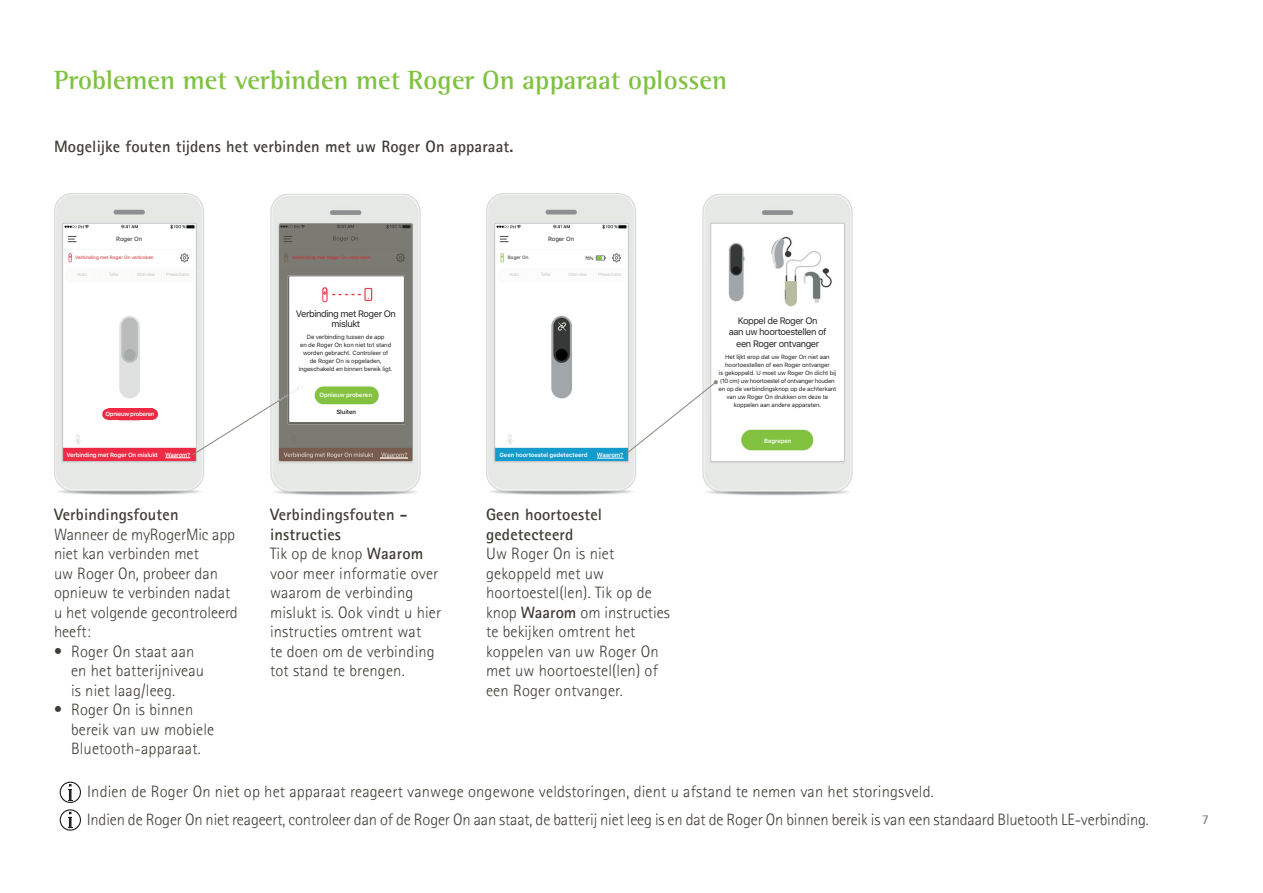
<style>
.page{position:relative;width:1263px;height:893px;background:#fff}
.page>*{position:absolute;margin:0;border:0;box-sizing:border-box;transform-origin:0 0}
.t1{font:700 27px "Rotis Semifor Phonak";color:#7fc241}
.t2{font:300 16.5px/19.5px "Rotis Sansfor Phonak";letter-spacing:.01em;color:#3f3d36}
.t3{font:300 16.5px/27.2px "Rotis Sansfor Phonak";letter-spacing:-.01em;color:#3f3d36}
.t4{font:700 16.5px/19.5px "Rotis Sansfor Phonak";letter-spacing:.01em;color:#3f3d36}
.t5{font:700 13.5px "Rotis Sansfor Phonak";color:#8b8b83}
.t6{font:9.3px/11.4px "SFUI Text";letter-spacing:-.05em;color:#231f20;text-align:center}
.t7{font:6px/7.9px "SFUI Text";letter-spacing:-.02em;color:#231f20;text-align:center}
.t8{font:600 6px "SFUI Text";letter-spacing:-.03em;color:#fff}
.t9{font:600 6px "SFUI Text";letter-spacing:-.06em;color:#fff}
.t10{font:600 6px "SFUI Text";letter-spacing:-.02em;color:#231f20}
.t11{font:4.65px "SFUI Text";color:#d1232a}
.t12{font:4.65px "SFUI Text";letter-spacing:-.04em;color:#c4c6c8}
.t13{font:4.65px "SFUI Text";color:#231f20}
.s1{font-weight:700}
</style>
<div class="page">
<img style="left:54px;top:194px;width:150px;height:301px">
<img style="left:486px;top:194px;width:150px;height:301px">
<img style="left:270px;top:194px;width:151px;height:302px">
<img style="left:64px;top:225px;width:101px;height:235px">
<div style="left:62px;top:223px;width:135px;height:239px;border:1px solid #c4c6c8"></div>
<img style="left:496px;top:225px;width:131px;height:235px">
<div style="left:494px;top:223px;width:135px;height:239px;border:1px solid #c4c6c8"></div>
<img style="left:702px;top:194px;width:151px;height:302px">
<svg style="left:60px;top:782px;width:21px;height:21px"></svg>
<svg style="left:60px;top:809px;width:21px;height:22px"></svg>
<img style="left:712px;top:225px;width:131px;height:235px">
<div style="left:710px;top:223px;width:135px;height:239px;border:1px solid #c4c6c8"></div>
<div style="left:102px;top:409px;width:11px;height:11px;background:#ed2a44;border-radius:50%"></div>
<div style="left:147px;top:409px;width:11px;height:11px;background:#ed2a44;border-radius:50%"></div>
<svg style="left:110px;top:409px;width:40px;height:11px"></svg>
<svg style="left:597px;top:380px;width:121px;height:79px"></svg>
<svg style="left:165px;top:223px;width:248px;height:239px"></svg>
<h1 class="t1" style="left:54px;top:63px;width:674px">Problemen met verbinden met Roger On apparaat oplossen</h1>
<p class="t4" style="left:54px;top:136px;width:461px">Mogelĳke fouten tĳdens het verbinden met uw Roger On apparaat.</p>
<p class="t7" style="left:116px;top:235px;width:28px">Roger On</p>
<p class="t7" style="left:548px;top:235px;width:28px">Roger On</p>
<p class="t11" style="left:75px;top:254px;width:80px">Verbinding met Roger On verbroken</p>
<p class="t11" style="left:292px;top:254px;width:80px">Verbinding met Roger On verbroken</p>
<p class="t13" style="left:508px;top:254px;width:22px">Roger On</p>
<p class="t12" style="left:78px;top:271px;width:11px">Auto</p>
<p class="t12" style="left:109px;top:271px;width:11px">Tafel</p>
<p class="t12" style="left:137px;top:271px;width:20px">Interview</p>
<p class="t12" style="left:166px;top:271px;width:25px">Presentator</p>
<p class="t12" style="left:509px;top:271px;width:11px">Auto</p>
<p class="t12" style="left:541px;top:271px;width:11px">Tafel</p>
<p class="t12" style="left:569px;top:271px;width:20px">Interview</p>
<p class="t12" style="left:598px;top:271px;width:25px">Presentator</p>
<p class="t6" style="left:296px;top:309px;width:102px;line-height:10.4px">Verbinding met Roger On mislukt</p>
<p class="t7" style="left:299px;top:334px;width:95px">De verbinding tussen de app<br>en de Roger On kon niet tot stand worden gebracht. Controleer of<br>de Roger On is opgeladen, ingeschakeld en binnen bereik ligt.</p>
<p class="t8" style="left:319px;top:391px;width:54px">Opnieuw proberen</p>
<p class="t10" style="left:336px;top:408px;width:21px">Sluiten</p>
<p class="t9" style="left:106px;top:410px;width:50px">Opnieuw proberen</p>
<p class="t8" style="left:66px;top:450px;width:125px">Verbinding met Roger On mislukt Waarom?</p>
<p class="t8" style="left:500px;top:450px;width:90px">Geen hoortoestel gedetecteerd</p>
<p class="t8" style="left:597px;top:450px;width:28px">Waarom?</p>
<p class="t4" style="left:54px;top:505px;width:126px">Verbindingsfouten</p>
<p class="t2" style="left:54px;top:525px;width:185px">Wanneer de myRogerMic app niet kan verbinden met<br>uw Roger On, probeer dan opnieuw te verbinden nadat u het volgende gecontroleerd heeft:</p>
<p class="t2" style="left:71px;top:642px;width:135px;text-indent:-17px">• Roger On staat aan en het batterijniveau is niet laag/leeg.</p>
<p class="t2" style="left:71px;top:700px;width:145px;text-indent:-17px">• Roger On is binnen bereik van uw mobiele<br>Bluetooth-apparaat.</p>
<p class="t2" style="left:270px;top:505px;width:173px"><span class="s1">Verbindingsfouten - instructies<br></span>Tik op de knop <span class="s1">Waarom </span>voor meer informatie over waarom de verbinding mislukt is. Ook vindt u hier instructies omtrent wat<br>te doen om de verbinding tot stand te brengen.</p>
<p class="t4" style="left:486px;top:505px;width:118px">Geen hoortoestel gedetecteerd</p>
<p class="t2" style="left:486px;top:544px;width:185px">Uw Roger On is niet gekoppeld met uw hoortoestel(len). Tik op de knop <span class="s1">Waarom</span> om instructies te bekijken omtrent het koppelen van uw Roger On met uw hoortoestel(len) of een Roger ontvanger.</p>
<p class="t6" style="left:729px;top:315px;width:99px">Koppel de Roger On<br>aan uw hoortoestellen of een Roger ontvanger</p>
<p class="t7" style="left:718px;top:353px;width:120px">Het lijkt erop dat uw Roger On niet aan hoortoestellen of een Roger ontvanger<br>is gekoppeld. U moet uw Roger On dicht bij (10 cm) uw hoortoestel of ontvanger houden en op de verbindingsknop op de achterkant van uw Roger On drukken om deze te koppelen aan andere apparaten.</p>
<p class="t8" style="left:764px;top:436px;width:29px">Begrepen</p>
<p class="t3" style="left:87px;top:779px;width:1064px">Indien de Roger On niet op het apparaat reageert vanwege ongewone veldstoringen, dient u afstand te nemen van het storingsveld.<br>Indien de Roger On niet reageert, controleer dan of de Roger On aan staat, de batterij niet leeg is en dat de Roger On binnen bereik is van een standaard Bluetooth LE-verbinding.</p>
<p class="t5" style="left:1202px;top:811px;width:9px">7</p>
</div>
